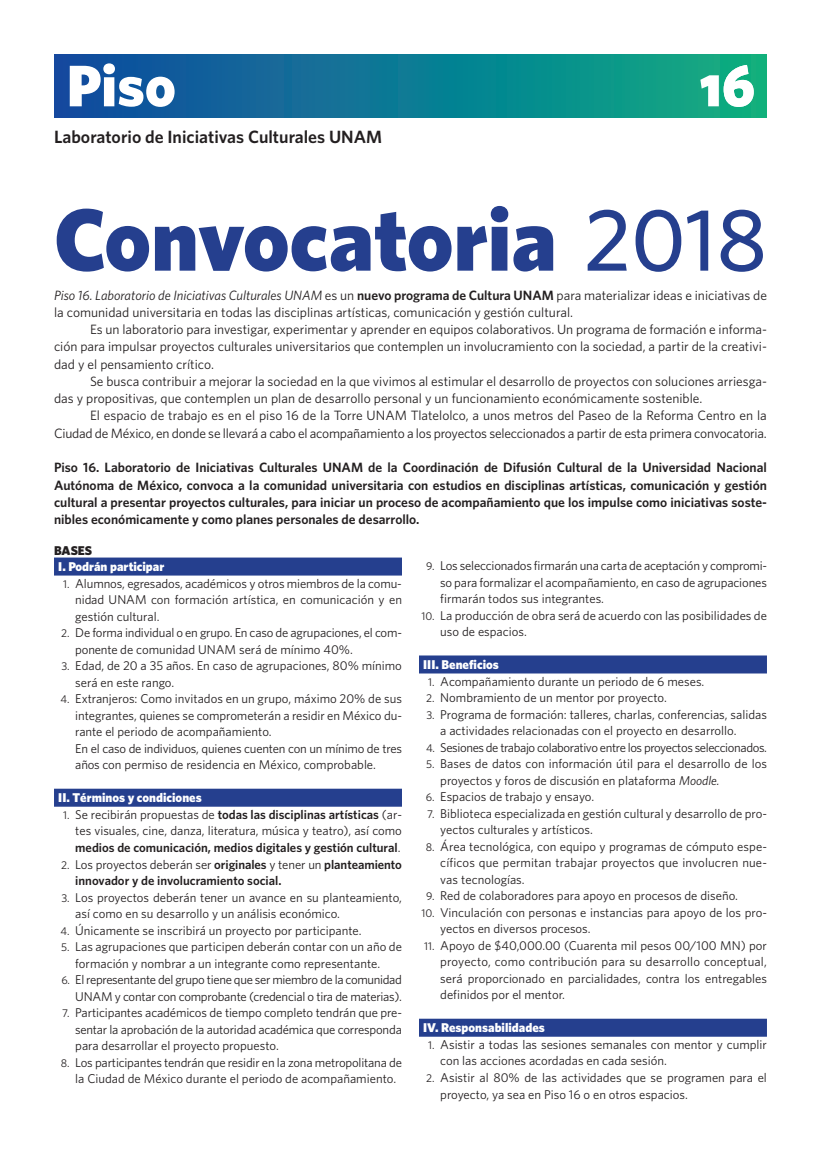
<style>
.page{position:relative;width:821px;height:1153px;background:#fff}
.page>*{position:absolute;margin:0;border:0;box-sizing:border-box;transform-origin:0 0}
.t1{font:900 88.5px "Whitney";color:#253f8e}
.t2{font:600 17.7px "Whitney";color:#231f20}
.t3{font:13.5px/17.2px "Whitney";color:#231f20}
.t4{font:600 13.5px/17.2px "Whitney";color:#231f20;text-align:justify}
.t5{font:12.75px/16.5px "Whitney";color:#231f20}
.t6{font:12.75px/16.5px "Whitney";letter-spacing:-.025em;color:#231f20;text-align:right}
.t7{font:600 12.75px/16.5px "Whitney";color:#231f20}
.t8{font:900 12.75px "Whitney";color:#fff}
.t9{font:12.75px "Whitney";letter-spacing:-.03em;color:#231f20}
.t10{font:900 12.75px "Whitney";color:#231f20}
.s1{font-family:"Whitney Semibold SC";font-weight:400}
.s2{font-weight:500}
.s3{font-style:italic}
.s4{font-weight:600}
.s5{font-size:11.25px}
.s6{font-weight:400;font-size:11.25px}
.s7{font-weight:400}
</style>
<div class="page">
<div style="left:54px;top:54px;width:713px;height:63px;background:linear-gradient(to right,#1149a2,#0baf82)"></div>
<div style="left:54px;top:557px;width:348px;height:18px;background:#253f8e"></div>
<div style="left:54px;top:788px;width:348px;height:18px;background:#253f8e"></div>
<div style="left:419px;top:655px;width:348px;height:18px;background:#253f8e"></div>
<div style="left:419px;top:1018px;width:348px;height:18px;background:#253f8e"></div>
<svg style="left:700px;top:65px;width:53px;height:42px"></svg>
<svg style="left:70px;top:63px;width:105px;height:44px"></svg>
<h2 class="t2" style="left:54px;top:126px;width:329px">Laboratorio de Iniciativas Culturales <span class="s1">UNAM</span></h2>
<h1 class="t1" style="left:54px;top:186px;width:714px">Convocatoria <span class="s2">2018</span></h1>
<p class="t3" style="left:54px;top:286px;width:714px"><span class="s3">Piso 16. Laboratorio de Iniciativas Culturales UNAM</span> es un <span class="s4">nuevo programa de Cultura UNAM</span> para materializar ideas e iniciativas de la comunidad universitaria en todas las disciplinas artísticas, comunicación y gestión cultural.</p>
<p class="t3" style="left:54px;top:320px;width:714px;text-align:justify;text-indent:36px">Es un laboratorio para investigar, experimentar y aprender en equipos colaborativos. Un programa de formación e informa&shy;ción para impulsar proyectos culturales universitarios que contemplen un involucramiento con la sociedad, a partir de la creativi&shy;dad y el pensamiento crítico.</p>
<p class="t3" style="left:54px;top:372px;width:714px;text-indent:36px">Se busca contribuir a mejorar la sociedad en la que vivimos al estimular el desarrollo de proyectos con soluciones arriesga&shy;das y propositivas, que contemplen un plan de desarrollo personal y un funcionamiento económicamente sostenible.</p>
<p class="t3" style="left:54px;top:407px;width:714px;text-align:right">El espacio de trabajo es en el piso 16 de la Torre UNAM Tlatelolco, a unos metros del Paseo de la Reforma Centro en la<br>Ciudad de México, en donde se llevará a cabo el acompañamiento a los proyectos seleccionados a partir de esta primera convocatoria.</p>
<p class="t4" style="left:54px;top:458px;width:714px">Piso 16. Laboratorio de Iniciativas Culturales UNAM de la Coordinación de Difusión Cultural de la Universidad Nacional Autónoma de México, convoca a la comunidad universitaria con estudios en disciplinas artísticas, comunicación y gestión cultural a presentar proyectos culturales, para iniciar un proceso de acompañamiento que los impulse como iniciativas soste&shy;nibles económicamente y como planes personales de desarrollo.</p>
<p class="t10" style="left:54px;top:542px;width:40px">BASES</p>
<p class="t8" style="left:58px;top:559px;width:108px">I. Podrán participar</p>
<p class="t5" style="left:75px;top:575px;width:328px;text-align:justify;text-indent:-12px"><span class="s5">1.</span> Alumnos, egresados, académicos y otros miembros de la comu&shy;nidad UNAM con formación artística, en comunicación y en gestión cultural.</p>
<p class="t5" style="left:75px;top:624px;width:328px;text-indent:-14px"><span class="s5">2.</span> De forma individual o en grupo. En caso de agrupaciones, el com&shy;ponente de comunidad UNAM será de mínimo 40%.</p>
<p class="t5" style="left:75px;top:657px;width:328px;text-indent:-14px"><span class="s5">3.</span> Edad, de 20 a 35 años. En caso de agrupaciones, 80% mínimo será en este rango.</p>
<p class="t5" style="left:75px;top:690px;width:328px;text-indent:-15px"><span class="s5">4.</span> Extranjeros: Como invitados en un grupo, máximo 20% de sus integrantes, quienes se comprometerán a residir en México du&shy;rante el periodo de acompañamiento.<br>En el caso de individuos, quienes cuenten con un mínimo de tres años con permiso de residencia en México, comprobable.</p>
<p class="t8" style="left:58px;top:790px;width:145px">II. Términos y condiciones</p>
<p class="t5" style="left:75px;top:806px;width:328px;text-align:justify;text-indent:-12px"><span class="s5">1.</span> Se recibirán propuestas de <span class="s4">todas las disciplinas artísticas</span> (ar&shy;tes visuales, cine, danza, literatura, música y teatro), así como <span class="s4">medios de comunicación, medios digitales y gestión cultural</span>.</p>
<p class="t7" style="left:75px;top:855px;width:328px;text-indent:-14px"><span class="s6">2.</span> <span class="s7">Los proyectos deberán ser</span> originales <span class="s7">y tener un</span> planteamiento innovador y de involucramiento social.</p>
<p class="t5" style="left:75px;top:888px;width:328px;text-indent:-14px"><span class="s5">3.</span> Los proyectos deberán tener un avance en su planteamiento, así como en su desarrollo y un análisis económico.</p>
<p class="t5" style="left:61px;top:921px;width:302px"><span class="s5">4.</span> Únicamente se inscribirá un proyecto por participante.</p>
<p class="t5" style="left:75px;top:938px;width:328px;text-indent:-14px"><span class="s5">5.</span> Las agrupaciones que participen deberán contar con un año de formación y nombrar a un integrante como representante.</p>
<p class="t6" style="left:61px;top:971px;width:342px"><span class="s5">6.</span> El representante del grupo tiene que ser miembro de la comunidad<br>UNAM y contar con comprobante (credencial o tira de materias).</p>
<p class="t5" style="left:75px;top:1004px;width:328px;text-align:justify;text-indent:-13px"><span class="s5">7.</span> Participantes académicos de tiempo completo tendrán que pre&shy;sentar la aprobación de la autoridad académica que corresponda para desarrollar el proyecto propuesto.</p>
<p class="t5" style="left:75px;top:1053px;width:328px;text-indent:-14px"><span class="s5">8.</span> Los participantes tendrán que residir en la zona metropolitana de la Ciudad de México durante el periodo de acompañamiento.</p>
<p class="t5" style="left:440px;top:557px;width:328px;text-align:justify;text-indent:-14px"><span class="s5">9.</span> Los seleccionados firmarán una carta de aceptación y compromi&shy;so para formalizar el acompañamiento, en caso de agrupaciones firmarán todos sus integrantes.</p>
<p class="t5" style="left:440px;top:606px;width:328px;text-indent:-19px"><span class="s5">10.</span> La producción de obra será de acuerdo con las posibilidades de uso de espacios.</p>
<p class="t8" style="left:423px;top:657px;width:77px">III. Beneficios</p>
<p class="t5" style="left:428px;top:672px;width:277px"><span class="s5">1.</span> Acompañamiento durante un periodo de 6 meses.</p>
<p class="t5" style="left:426px;top:689px;width:242px"><span class="s5">2.</span> Nombramiento de un mentor por proyecto.</p>
<p class="t5" style="left:440px;top:705px;width:328px;text-indent:-14px"><span class="s5">3.</span> Programa de formación: talleres, charlas, conferencias, salidas a actividades relacionadas con el proyecto en desarrollo.</p>
<p class="t9" style="left:426px;top:739px;width:342px"><span class="s5">4.</span> Sesiones de trabajo colaborativo entre los proyectos seleccionados.</p>
<p class="t5" style="left:440px;top:755px;width:328px;text-indent:-14px"><span class="s5">5.</span> Bases de datos con información útil para el desarrollo de los proyectos y foros de discusión en plataforma <span class="s3">Moodle.</span></p>
<p class="t5" style="left:426px;top:788px;width:170px"><span class="s5">6.</span> Espacios de trabajo y ensayo.</p>
<p class="t5" style="left:440px;top:804px;width:328px;text-indent:-13px"><span class="s5">7.</span> Biblioteca especializada en gestión cultural y desarrollo de pro&shy;yectos culturales y artísticos.</p>
<p class="t5" style="left:440px;top:837px;width:328px;text-align:justify;text-indent:-15px"><span class="s5">8.</span> Área tecnológica, con equipo y programas de cómputo espe&shy;cíficos que permitan trabajar proyectos que involucren nue&shy;vas tecnologías.</p>
<p class="t5" style="left:426px;top:887px;width:313px"><span class="s5">9.</span> Red de colaboradores para apoyo en procesos de diseño.</p>
<p class="t5" style="left:440px;top:903px;width:328px;text-indent:-19px"><span class="s5">10.</span> Vinculación con personas e instancias para apoyo de los pro&shy;yectos en diversos procesos.</p>
<p class="t5" style="left:440px;top:936px;width:328px;text-align:justify;text-indent:-16px"><span class="s5">11.</span> Apoyo de $40,000.00 (Cuarenta mil pesos 00/100 MN) por proyecto, como contribución para su desarrollo conceptual, será proporcionado en parcialidades, contra los entregables definidos por el mentor.</p>
<p class="t8" style="left:423px;top:1020px;width:123px">IV. Responsabilidades</p>
<p class="t5" style="left:440px;top:1035px;width:328px;text-indent:-12px"><span class="s5">1.</span> Asistir a todas las sesiones semanales con mentor y cumplir con las acciones acordadas en cada sesión.</p>
<p class="t5" style="left:440px;top:1068px;width:328px;text-indent:-14px"><span class="s5">2.</span> Asistir al 80% de las actividades que se programen para el proyecto, ya sea en Piso 16 o en otros espacios.</p>
</div>
